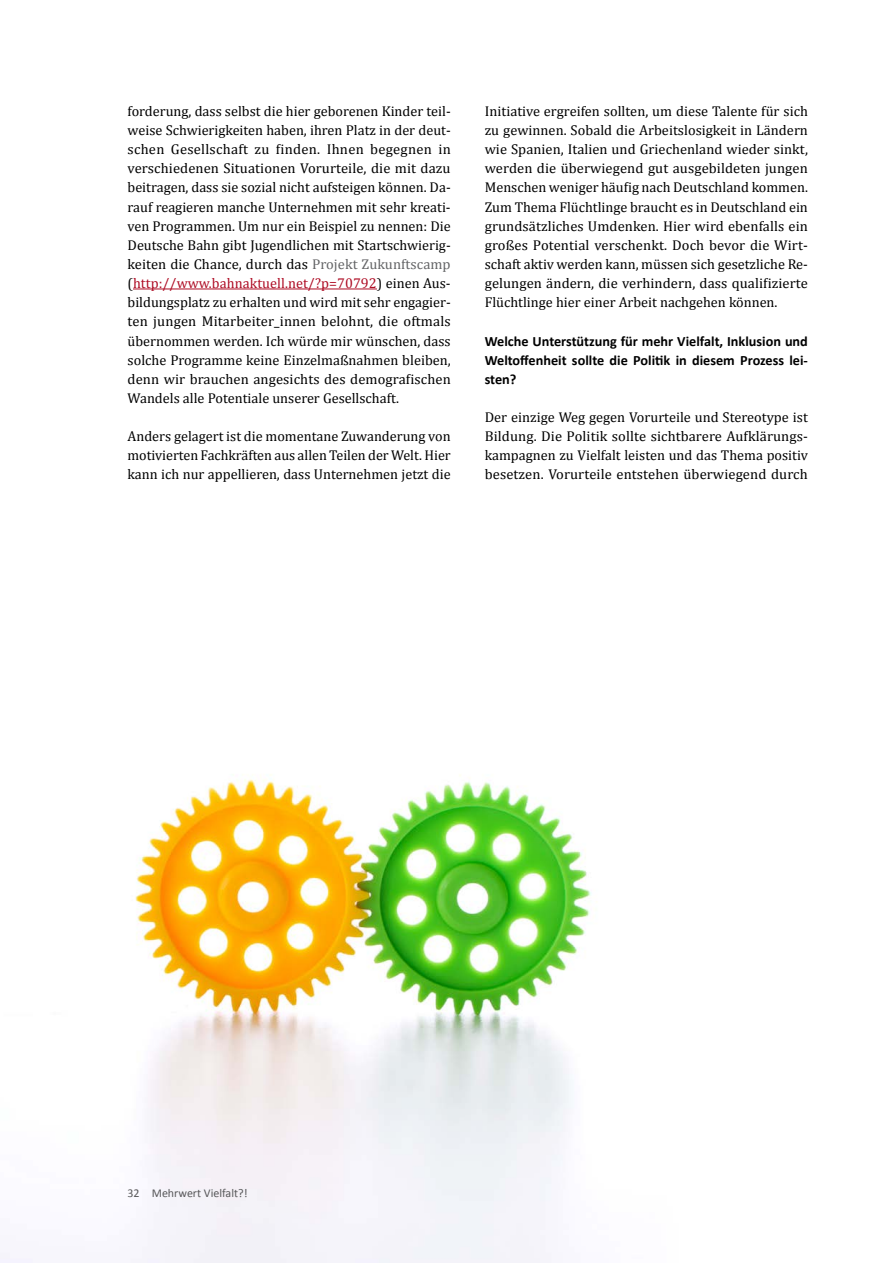
<style>
.page{position:relative;width:893px;height:1263px;background:#fff}
.page>*{position:absolute;margin:0;border:0;box-sizing:border-box;transform-origin:0 0}
.t1{font:14.25px/19.2px "Cambria";color:#000;text-align:justify}
.t2{font:700 14.25px/19.2px "Calibri";color:#000;text-align:justify}
.t3{font:12px "Calibri";color:#58585a}
.s1{color:#646567}
.s2{color:#ae0c24}
</style>
<div class="page">
<img style="left:0;top:774px;width:592px;height:489px">
<hr style="left:133px;top:289px;width:244px;height:1px;background:#ae0c24">
<p class="t1" style="left:128px;top:101px;width:325px">forderung, dass selbst die hier geborenen Kinder teil&shy;weise Schwierigkeiten haben, ihren Platz in der deut&shy;schen Gesellschaft zu finden. Ihnen begegnen in verschiedenen Situationen Vorurteile, die mit dazu beitragen, dass sie sozial nicht aufsteigen können. Da&shy;rauf reagieren manche Unternehmen mit sehr kreati&shy;ven Programmen. Um nur ein Beispiel zu nennen: Die Deutsche Bahn gibt Jugendlichen mit Startschwierig&shy;keiten die Chance, durch das <span class="s1">Projekt Zukunftscamp </span>(<span class="s2">http://www.bahnaktuell.net/?p=70792</span>) einen Aus&shy;bildungsplatz zu erhalten und wird mit sehr engagier&shy;ten jungen Mitarbeiter_innen belohnt, die oftmals übernommen werden. Ich würde mir wünschen, dass solche Programme keine Einzelmaßnahmen bleiben, denn wir brauchen angesichts des demografischen Wandels alle Potentiale unserer Gesellschaft.</p>
<p class="t1" style="left:128px;top:427px;width:325px">Anders gelagert ist die momentane Zuwanderung von motivierten Fachkräften aus allen Teilen der Welt. Hier kann ich nur appellieren, dass Unternehmen jetzt die</p>
<p class="t1" style="left:485px;top:101px;width:325px">Initiative ergreifen sollten, um diese Talente für sich zu gewinnen. Sobald die Arbeitslosigkeit in Ländern wie Spanien, Italien und Griechenland wieder sinkt, werden die überwiegend gut ausgebildeten jungen Menschen weniger häufig nach Deutschland kommen.<br>Zum Thema Flüchtlinge braucht es in Deutschland ein grundsätzliches Umdenken. Hier wird ebenfalls ein großes Potential verschenkt. Doch bevor die Wirt&shy;schaft aktiv werden kann, müssen sich gesetzliche Re&shy;gelungen ändern, die verhindern, dass qualifizierte Flüchtlinge hier einer Arbeit nachgehen können.</p>
<p class="t2" style="left:485px;top:330px;width:325px">Welche Unterstützung für mehr Vielfalt, Inklusion und Weltoffenheit sollte die Politik in diesem Prozess lei&shy;sten?</p>
<p class="t1" style="left:485px;top:407px;width:325px">Der einzige Weg gegen Vorurteile und Stereotype ist Bildung. Die Politik sollte sichtbarere Aufklärungs&shy;kampagnen zu Vielfalt leisten und das Thema positiv besetzen. Vorurteile entstehen überwiegend durch</p>
<p class="t3" style="left:128px;top:1185px;width:122px">32 Mehrwert Vielfalt?!</p>
</div>
